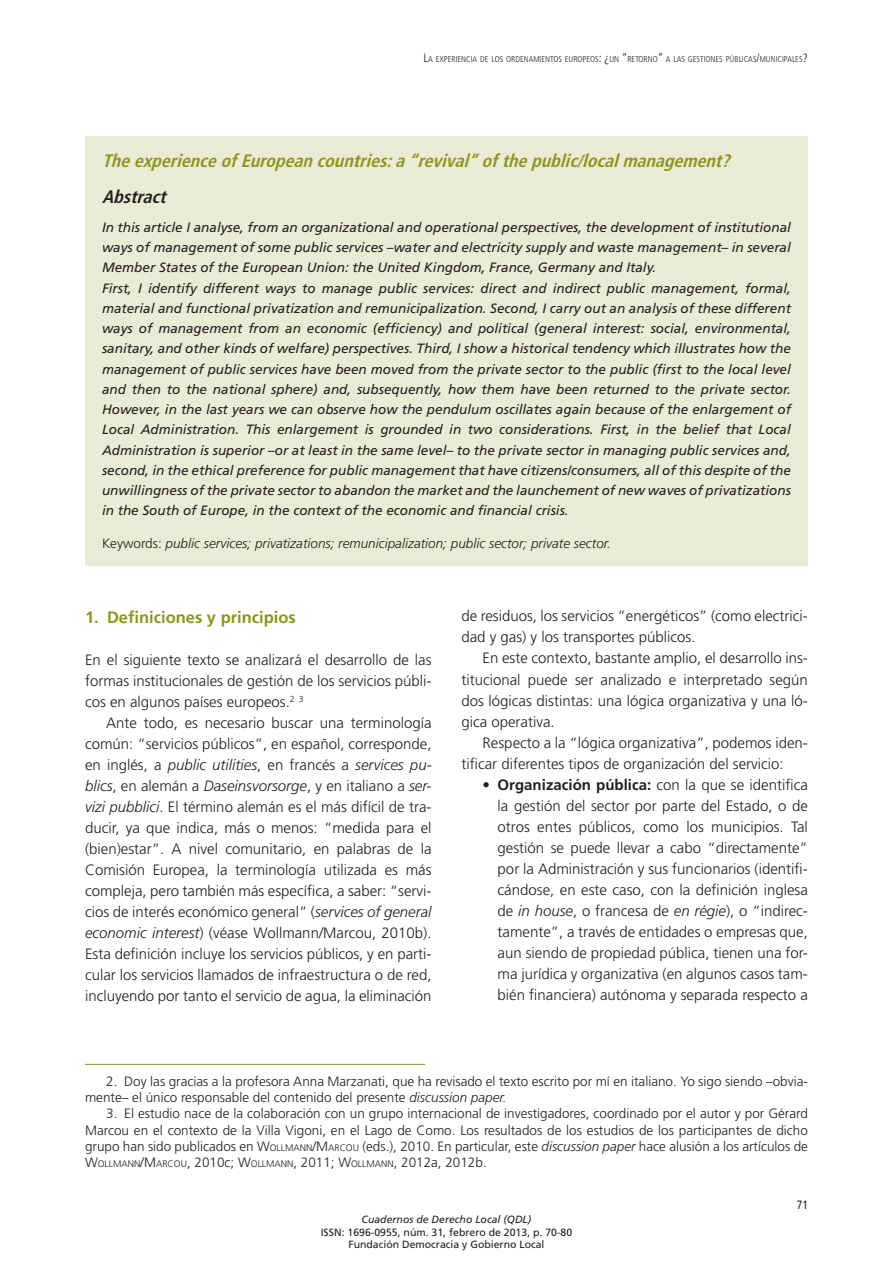
<style>
.page{position:relative;width:893px;height:1263px;background:#fff}
.page>*{position:absolute;margin:0;border:0;box-sizing:border-box;transform-origin:0 0}
.t1{font:italic 700 condensed 18px/36px "Frutiger";color:#8d951d}
.t2{font:700 16.5px "Frutiger";color:#8d951d}
.t3{font:300 15px/21px "Frutiger";color:#231f20;text-align:justify}
.t4{font:italic 300 15px "Frutiger";color:#231f20}
.t5{font:italic 13.5px/20.2px "Frutiger";color:#231f20}
.t6{font:300 13.5px/16.2px "Frutiger";color:#231f20}
.t7{font:italic 300 13.5px "Frutiger";color:#231f20}
.t8{font:12.15px "Frutiger";color:#231f20;scale:.82 1}
.t9{font:10.5px/12.6px "Frutiger";color:#231f20;text-align:center}
.t10{font:300 condensed 8.4px "Frutiger";color:#231f20}
.s1{font-size:12px}
.s2{color:#231f20}
.s3{font-style:normal}
.s4{font-style:italic}
.s5{font-weight:700}
.s6{font-style:inherit}
.s7{font-size:9.45px}
</style>
<div class="page">
<div style="left:85px;top:136px;width:723px;height:430px;background:#e9ebd4"></div>
<hr style="left:85px;top:1064px;width:340px;height:1px;background:#8d951d">
<p class="t10" style="left:424px;top:54px;width:386px"><span class="s1">L</span>A EXPERIENCIA DE LOS ORDENAMIENTOS EUROPEOS<span class="s1">: ¿</span>UN <span class="s1">“</span>RETORNO<span class="s1">”</span> A LAS GESTIONES PÚBLICAS<span class="s1">/</span>MUNICIPALES<span class="s1">?</span></p>
<p class="t1" style="left:102px;top:142px;width:635px">TheexperienceofEuropeancountries:a“revival”ofthepublic/localmanagement?<br><span class="s2">Abstract</span></p>
<p class="t5" style="left:102px;top:217px;width:690px">In this article I analyse, from an organizational and operational perspectives, the development of institutional ways of management of some public services –water and electricity supply and waste management– in several Member States of the European Union: the United Kingdom, France, Germany and Italy.<br>First, I identify different ways to manage public services: direct and indirect public management, formal, material and functional privatization and remunicipalization. Second, I carry out an analysis of these different ways of management from an economic (efficiency) and political (general interest: social, environmental, sanitary, and other kinds of welfare) perspectives. Third, I show a historical tendency which illustrates how the management of public services have been moved from the private sector to the public (first to the local level and then to the national sphere) and, subsequently, how them have been returned to the private sector.<br>However, in the last years we can observe how the pendulum oscillates again because of the enlargement of Local Administration. This enlargement is grounded in two considerations. First, in the belief that Local Administration is superior –or at least in the same level– to the private sector in managing public services and, second, in the ethical preference for public management that have citizens/consumers, all of this despite of the unwillingness of the private sector to abandon the market and the launchement of new waves of privatizations in the South of Europe, in the context of the economic and financial crisis.</p>
<p class="t7" style="left:102px;top:536px;width:510px"><span class="s3">Keywords:</span> public services; privatizations; remunicipalization; public sector; private sector.</p>
<p class="t2" style="left:85px;top:607px;width:212px">1. Definiciones y principios</p>
<p class="t3" style="left:85px;top:649px;width:348px">En el siguiente texto se analizará el desarrollo de las</p>
<p class="t3" style="left:85px;top:670px;width:348px">formas institucionales de gestión de los servicios públi-</p>
<p class="t3" style="left:85px;top:691px;width:220px">cos en algunos países europeos.<sup>2</sup> <sup>3</sup></p>
<p class="t3" style="left:106px;top:712px;width:327px">Ante todo, es necesario buscar una terminología</p>
<p class="t3" style="left:85px;top:733px;width:348px">común: “servicios públicos”, en español, corresponde,</p>
<p class="t4" style="left:85px;top:756px;width:348px"><span class="s3">en inglés, a</span> public utilities<span class="s3">, en francés a</span> services pu-</p>
<p class="t4" style="left:85px;top:777px;width:348px">blics<span class="s3">, en alemán a</span> Daseinsvorsorge<span class="s3">, y en italiano a</span> ser-</p>
<p class="t3" style="left:85px;top:796px;width:348px"><span class="s4">vizi pubblici</span>. El término alemán es el más difícil de tra-</p>
<p class="t3" style="left:85px;top:817px;width:348px">ducir, ya que indica, más o menos: “medida para el</p>
<p class="t3" style="left:85px;top:838px;width:348px">(bien)estar”. A nivel comunitario, en palabras de la</p>
<p class="t3" style="left:85px;top:859px;width:348px">Comisión Europea, la terminología utilizada es más</p>
<p class="t3" style="left:85px;top:880px;width:348px">compleja, pero también más específica, a saber: “servi-</p>
<p class="t3" style="left:85px;top:901px;width:348px">cios de interés económico general” (<span class="s4">services of general</span></p>
<p class="t3" style="left:85px;top:922px;width:348px"><span class="s4">economic interest</span>) (véase Wollmann/Marcou, 2010b).</p>
<p class="t3" style="left:85px;top:943px;width:348px">Esta definición incluye los servicios públicos, y en parti-</p>
<p class="t3" style="left:85px;top:964px;width:348px">cular los servicios llamados de infraestructura o de red,</p>
<p class="t3" style="left:85px;top:985px;width:348px">incluyendo por tanto el servicio de agua, la eliminación</p>
<p class="t3" style="left:461px;top:606px;width:348px">de residuos, los servicios “energéticos” (como electrici-</p>
<p class="t3" style="left:461px;top:627px;width:236px">dad y gas) y los transportes públicos.</p>
<p class="t3" style="left:483px;top:648px;width:327px">En este contexto, bastante amplio, el desarrollo ins-</p>
<p class="t3" style="left:461px;top:669px;width:348px">titucional puede ser analizado e interpretado según</p>
<p class="t3" style="left:461px;top:690px;width:348px">dos lógicas distintas: una lógica organizativa y una ló-</p>
<p class="t3" style="left:461px;top:711px;width:95px">gica operativa.</p>
<p class="t3" style="left:483px;top:732px;width:327px">Respecto a la “lógica organizativa”, podemos iden-</p>
<p class="t3" style="left:461px;top:753px;width:324px">tificar diferentes tipos de organización del servicio:</p>
<p class="t3" style="left:498px;top:774px;width:312px;text-indent:-15px">• <span class="s5">Organización pública:</span> con la que se identifica la gestión del sector por parte del Estado, o de otros entes públicos, como los municipios. Tal gestión se puede llevar a cabo “directamente” por la Administración y sus funcionarios (identifi&shy;cándose, en este caso, con la definición inglesa de <span class="s4">in house</span>, o francesa de <span class="s4">en régie</span>), o “indirec&shy;tamente”, a través de entidades o empresas que, aun siendo de propiedad pública, tienen una for&shy;ma jurídica y organizativa (en algunos casos tam&shy;bién financiera) autónoma y separada respecto a</p>
<p class="t6" style="left:85px;top:1073px;width:724px;text-indent:21px">2. Doy las gracias a la profesora Anna Marzanati, que ha revisado el texto escrito por mí en italiano. Yo sigo siendo –obvia&shy;mente– el único responsable del contenido del presente <span class="s4">discussion paper.</span></p>
<p class="t6" style="left:85px;top:1106px;width:724px;text-align:justify;text-indent:21px">3. El estudio nace de la colaboración con un grupo internacional de investigadores, coordinado por el autor y por Gérard Marcou en el contexto de la Villa Vigoni, en el Lago de Como. Los resultados de los estudios de los participantes de dicho grupo han sido publicados en <span class="s6">W</span><span class="s7">OLLMANN</span><span class="s6">/M</span><span class="s7">ARCOU</span> (eds.), 2010. En particular, este <span class="s4">discussion paper</span> hace alusión a los artículos de <span class="s6">W</span><span class="s7">OLLMANN</span><span class="s6">/M</span><span class="s7">ARCOU</span><span class="s6">, 2010</span>c; <span class="s6">W</span><span class="s7">OLLMANN</span><span class="s6">, 2011; W</span><span class="s7">OLLMANN</span><span class="s6">, 2012</span>a<span class="s6">, 2012</span>b<span class="s6">.</span></p>
<p class="t9" style="left:321px;top:1213px;width:253px"><span class="s4">Cuadernos de Derecho Local (QDL)<br></span>ISSN: 1696-0955, núm. 31, febrero de 2013, p. 70-80<br>Fundación Democracia y Gobierno Local</p>
<p class="t8" style="left:797px;top:1198px;width:15px">71</p>
</div>
